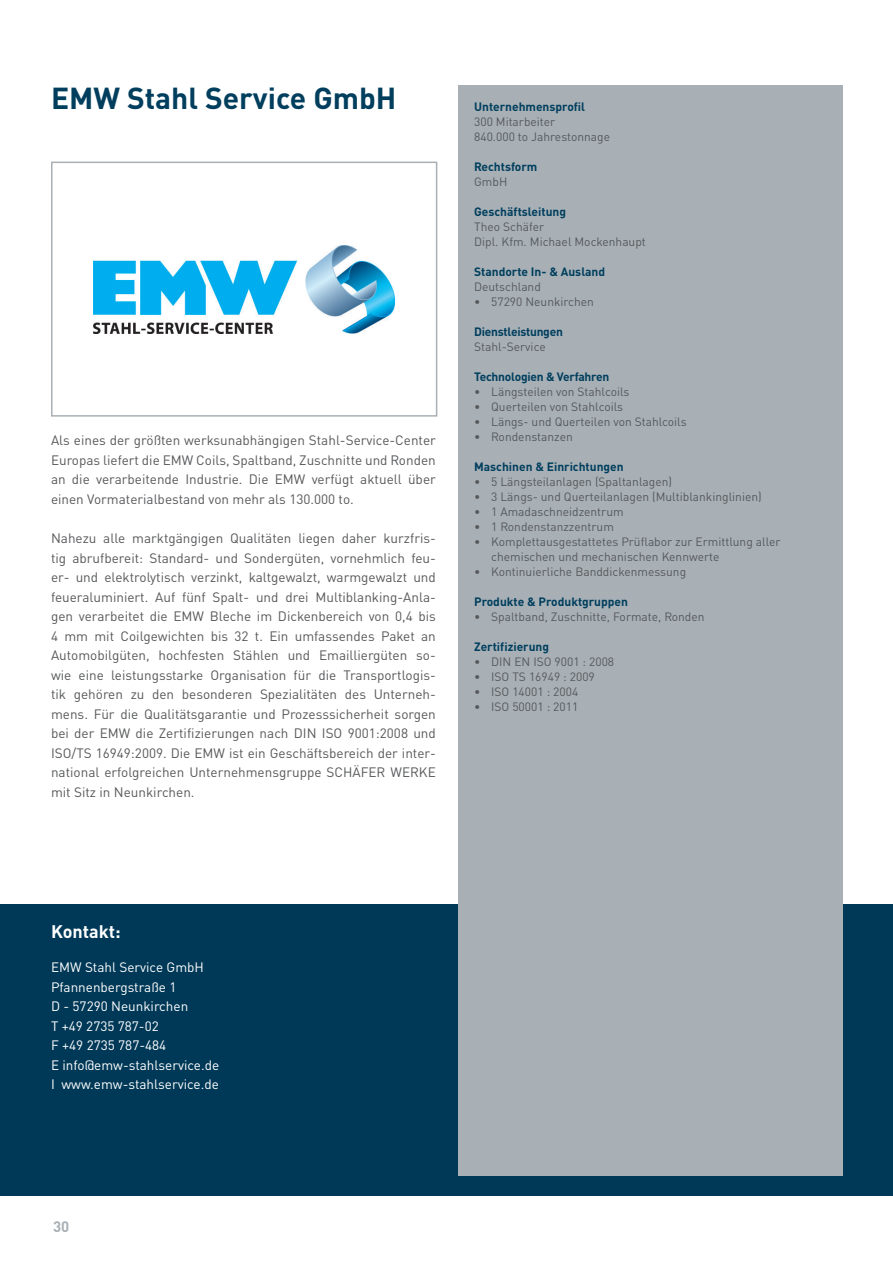
<style>
.page{position:relative;width:893px;height:1263px;background:#fff}
.page>*{position:absolute;margin:0;border:0;box-sizing:border-box;transform-origin:0 0}
.Absatzformat_2{font:700 30px "DINOT";color:#003e5d}
.t1{font:700 18px "DINOT";color:#fff}
.t2{font:700 15px "DINOT";color:#a8b0b6}
.t3{font:13.5px/19.5px "DINOT";color:#57585a}
.t4{font:13.5px "DINOT";color:#fff}
.t5{font:12px/15px "DINOT";color:#57585a}
.t6{font:700 12px "DINOT";color:#003e5d}
.t7{font:700 12px "DINOT";letter-spacing:-.02em;color:#003e5d}
</style>
<div class="page">
<div style="left:0;top:905px;width:893px;height:291px;background:#003958"></div>
<div style="left:458px;top:85px;width:384px;height:1091px;background:#a8b0b6"></div>
<img style="left:94px;top:245px;width:301px;height:88px">
<div style="left:51px;top:162px;width:386px;height:255px;border:2px solid #a8b0b6"></div>
<p class="Absatzformat_2" style="left:51px;top:78px;width:347px">EMW Stahl Service GmbH</p>
<p class="t3" style="left:51px;top:431px;width:386px">Als eines der größten werksunabhängigen Stahl-Service-Center<br>Europas liefert die EMW Coils, Spaltband, Zuschnitte und Ronden</p>
<p class="t3" style="left:51px;top:470px;width:386px">an die verarbeitende Industrie. Die EMW verfügt aktuell über einen Vormaterialbestand von mehr als 130.000 to.</p>
<p class="t3" style="left:51px;top:528px;width:386px;text-align:justify">Nahezu alle marktgängigen Qualitäten liegen daher kurzfris&shy;tig abrufbereit: Standard- und Sondergüten, vornehmlich feu&shy;er- und elektrolytisch verzinkt, kaltgewalzt, warmgewalzt und feueraluminiert. Auf fünf Spalt- und drei Multiblanking-Anla&shy;gen verarbeitet die EMW Bleche im Dickenbereich von 0,4 bis 4 mm mit Coilgewichten bis 32 t. Ein umfassendes Paket an Automobilgüten, hochfesten Stählen und Emailliergüten so&shy;wie eine leistungsstarke Organisation für die Transportlogis&shy;tik gehören zu den besonderen Spezialitäten des Unterneh&shy;mens. Für die Qualitätsgarantie und Prozesssicherheit sorgen bei der EMW die Zertifizierungen nach DIN ISO 9001:2008 und ISO/TS 16949:2009. Die EMW ist ein Geschäftsbereich der inter&shy;national erfolgreichen Unternehmensgruppe SCHÄFER WERKE mit Sitz in Neunkirchen.</p>
<p class="t6" style="left:474px;top:99px;width:113px">Unternehmensprofil</p>
<p class="t5" style="left:474px;top:114px;width:83px">300 Mitarbeiter</p>
<p class="t5" style="left:474px;top:129px;width:137px">840.000 to Jahrestonnage</p>
<p class="t6" style="left:474px;top:159px;width:65px">Rechtsform</p>
<p class="t5" style="left:474px;top:174px;width:35px">GmbH</p>
<p class="t6" style="left:474px;top:204px;width:93px">Geschäftsleitung</p>
<p class="t5" style="left:474px;top:219px;width:72px">Theo Schäfer</p>
<p class="t5" style="left:474px;top:234px;width:173px">Dipl. Kfm. Michael Mockenhaupt</p>
<p class="t6" style="left:474px;top:264px;width:133px">Standorte In- &amp; Ausland</p>
<p class="t5" style="left:474px;top:279px;width:68px">Deutschland</p>
<p class="t5" style="left:474px;top:294px;width:121px">• 57290 Neunkirchen</p>
<p class="t7" style="left:474px;top:324px;width:90px">Dienstleistungen</p>
<p class="t5" style="left:474px;top:339px;width:73px">Stahl-Service</p>
<p class="t7" style="left:474px;top:369px;width:137px">Technologien &amp; Verfahren</p>
<p class="t5" style="left:474px;top:384px;width:157px">• Längsteilen von Stahlcoils</p>
<p class="t5" style="left:474px;top:399px;width:151px">• Querteilen von Stahlcoils</p>
<p class="t5" style="left:474px;top:414px;width:214px">• Längs- und Querteilen von Stahlcoils</p>
<p class="t5" style="left:474px;top:429px;width:100px">• Rondenstanzen</p>
<p class="t6" style="left:474px;top:459px;width:151px">Maschinen &amp; Einrichtungen</p>
<p class="t5" style="left:474px;top:474px;width:199px">• 5 Längsteilanlagen (Spaltanlagen)</p>
<p class="t5" style="left:474px;top:489px;width:289px">• 3 Längs- und Querteilanlagen (Multiblankinglinien)</p>
<p class="t5" style="left:474px;top:504px;width:151px">• 1 Amadaschneidzentrum</p>
<p class="t5" style="left:474px;top:519px;width:141px">• 1 Rondenstanzzentrum</p>
<p class="t5" style="left:491px;top:534px;width:291px;text-indent:-17px">• Komplettausgestattetes Prüflabor zur Ermittlung aller chemischen und mechanischen Kennwerte</p>
<p class="t5" style="left:474px;top:564px;width:214px">• Kontinuierliche Banddickenmessung</p>
<p class="t6" style="left:474px;top:594px;width:155px">Produkte &amp; Produktgruppen</p>
<p class="t5" style="left:474px;top:609px;width:232px">• Spaltband, Zuschnitte, Formate, Ronden</p>
<p class="t6" style="left:474px;top:639px;width:77px">Zertifizierung</p>
<p class="t5" style="left:474px;top:654px;width:142px">• DIN EN ISO 9001 : 2008</p>
<p class="t5" style="left:474px;top:669px;width:122px">• ISO TS 16949 : 2009</p>
<p class="t5" style="left:474px;top:684px;width:106px">• ISO 14001 : 2004</p>
<p class="t5" style="left:474px;top:699px;width:106px">• ISO 50001 : 2011</p>
<p class="t1" style="left:51px;top:920px;width:71px">Kontakt:</p>
<p class="t4" style="left:51px;top:959px;width:154px">EMW Stahl Service GmbH</p>
<p class="t4" style="left:51px;top:978px;width:127px">Pfannenbergstraße 1</p>
<p class="t4" style="left:51px;top:998px;width:139px">D - 57290 Neunkirchen</p>
<p class="t4" style="left:51px;top:1017px;width:109px">T +49 2735 787-02</p>
<p class="t4" style="left:51px;top:1037px;width:117px">F +49 2735 787-484</p>
<p class="t4" style="left:51px;top:1056px;width:170px">E info@emw-stahlservice.de</p>
<p class="t4" style="left:51px;top:1076px;width:169px">I www.emw-stahlservice.de</p>
<p class="t2" style="left:53px;top:1217px;width:18px">30</p>
</div>
